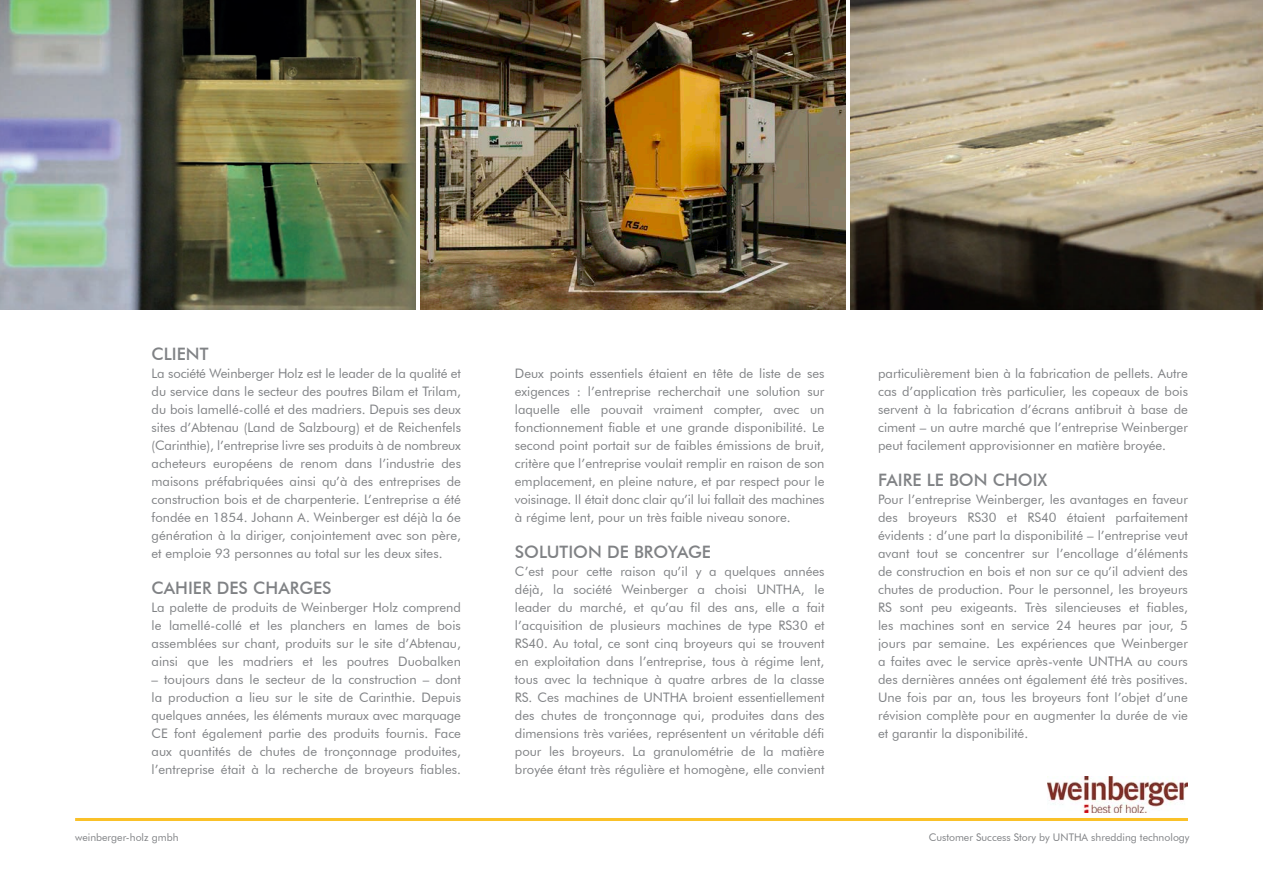
<style>
.page{position:relative;width:1263px;height:893px;background:#fff}
.page>*{position:absolute;margin:0;border:0;box-sizing:border-box;transform-origin:0 0}
.t1{font:500 17.1px "Futura BT";color:#808285}
.t2{font:13.05px/18px "Futura BT";color:#808285;text-align:justify}
.t3{font:10.5px "Futura BT";color:#808285}
</style>
<div class="page">
<hr style="left:75px;top:818px;width:1113px;height:3px;background:#fac129">
<img style="left:850px;top:0;width:413px;height:310px">
<img style="left:0;top:0;width:416px;height:310px">
<img style="left:1047px;top:776px;width:141px;height:37px">
<img style="left:420px;top:0;width:426px;height:310px">
<h1 class="t1" style="left:152px;top:344px;width:58px">CLIENT</h1>
<p class="t2" style="left:152px;top:364px;width:311px">La société Weinberger Holz est le leader de la qualité et du service dans le secteur des poutres Bilam et Trilam, du bois lamellé-collé et des madriers. Depuis ses deux sites d’Abtenau (Land de Salzbourg) et de Reichenfels (Carinthie), l’entreprise livre ses produits à de nombreux acheteurs européens de renom dans l’industrie des maisons préfabriquées ainsi qu’à des entreprises de construction bois et de charpenterie. L’entreprise a été fondée en 1854. Johann A. Weinberger est déjà la 6e génération à la diriger, conjointement avec son père, et emploie 93 personnes au total sur les deux sites.</p>
<h1 class="t1" style="left:152px;top:578px;width:182px">CAHIER DES CHARGES</h1>
<p class="t2" style="left:152px;top:598px;width:311px">La palette de produits de Weinberger Holz comprend le lamellé-collé et les planchers en lames de bois assemblées sur chant, produits sur le site d’Abtenau, ainsi que les madriers et les poutres Duobalken</p>
<p class="t2" style="left:152px;top:670px;width:311px">– toujours dans le secteur de la construction – dont la production a lieu sur le site de Carinthie. Depuis quelques années, les éléments muraux avec marquage CE font également partie des produits fournis. Face aux quantités de chutes de tronçonnage produites, l’entreprise était à la recherche de broyeurs fiables.</p>
<p class="t2" style="left:515px;top:364px;width:311px">Deux points essentiels étaient en tête de liste de ses exigences : l’entreprise recherchait une solution sur laquelle elle pouvait vraiment compter, avec un fonctionnement fiable et une grande disponibilité. Le second point portait sur de faibles émissions de bruit, critère que l’entreprise voulait remplir en raison de son emplacement, en pleine nature, et par respect pour le voisinage. Il était donc clair qu’il lui fallait des machines à régime lent, pour un très faible niveau sonore.</p>
<h1 class="t1" style="left:515px;top:542px;width:198px">SOLUTION DE BROYAGE</h1>
<p class="t2" style="left:515px;top:562px;width:311px">C’est pour cette raison qu’il y a quelques années déjà, la société Weinberger a choisi UNTHA, le leader du marché, et qu’au fil des ans, elle a fait l’acquisition de plusieurs machines de type RS30 et RS40. Au total, ce sont cinq broyeurs qui se trouvent en exploitation dans l’entreprise, tous à régime lent, tous avec la technique à quatre arbres de la classe RS. Ces machines de UNTHA broient essentiellement des chutes de tronçonnage qui, produites dans des dimensions très variées, représentent un véritable défi pour les broyeurs. La granulométrie de la matière broyée étant très régulière et homogène, elle convient</p>
<p class="t2" style="left:878px;top:364px;width:311px">particulièrement bien à la fabrication de pellets. Autre cas d’application très particulier, les copeaux de bois servent à la fabrication d’écrans antibruit à base de ciment – un autre marché que l’entreprise Weinberger peut facilement approvisionner en matière broyée.</p>
<h1 class="t1" style="left:878px;top:470px;width:171px">FAIRE LE BON CHOIX</h1>
<p class="t2" style="left:878px;top:490px;width:311px">Pour l’entreprise Weinberger, les avantages en faveur des broyeurs RS30 et RS40 étaient parfaitement évidents : d’une part la disponibilité – l’entreprise veut avant tout se concentrer sur l’encollage d’éléments de construction en bois et non sur ce qu’il advient des chutes de production. Pour le personnel, les broyeurs RS sont peu exigeants. Très silencieuses et fiables, les machines sont en service 24 heures par jour, 5 jours par semaine. Les expériences que Weinberger a faites avec le service après-vente UNTHA au cours des dernières années ont également été très positives.<br>Une fois par an, tous les broyeurs font l’objet d’une révision complète pour en augmenter la durée de vie et garantir la disponibilité.</p>
<p class="t3" style="left:75px;top:830px;width:105px">weinberger-holz gmbh</p>
<p class="t3" style="left:929px;top:830px;width:262px">Customer Success Story by UNTHA shredding technology</p>
</div>
